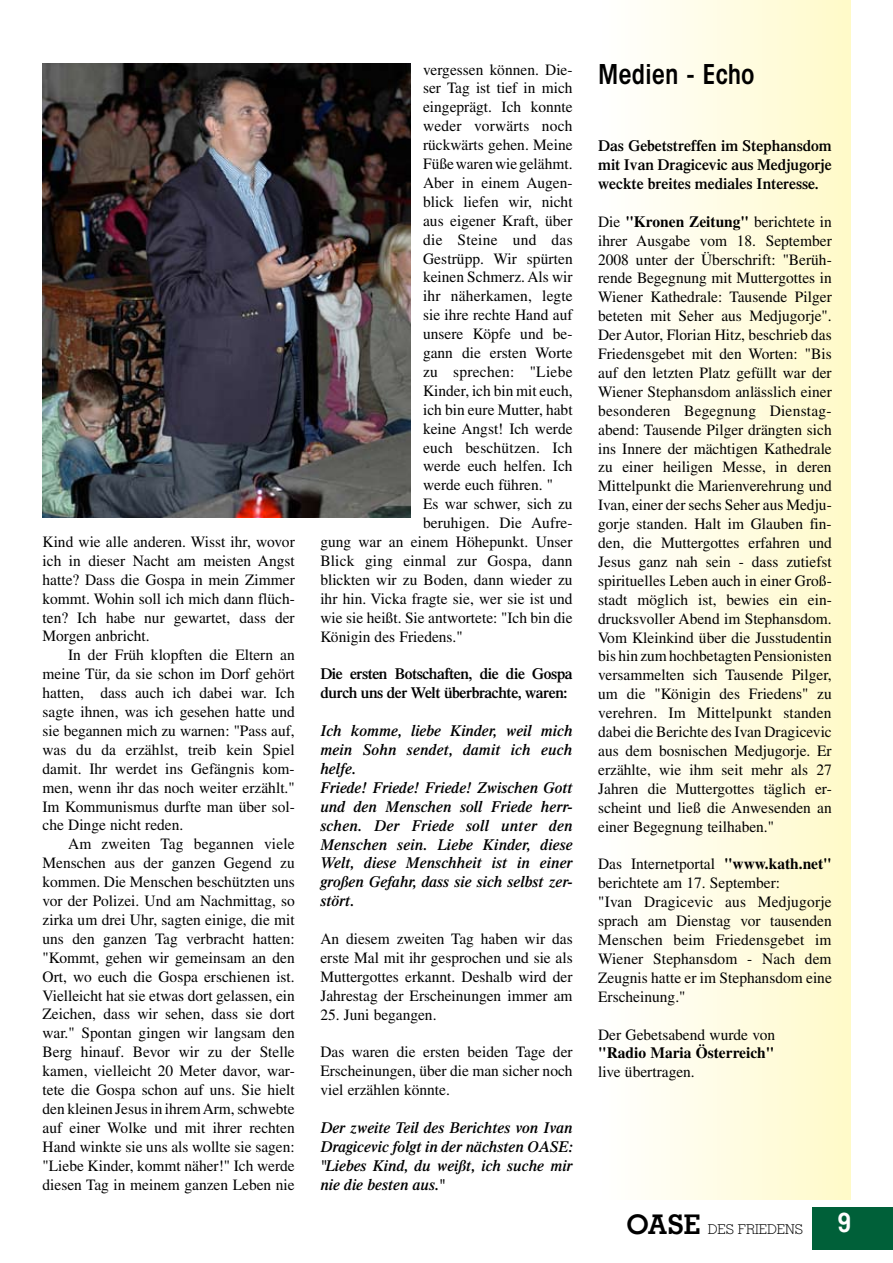
<style>
.page{position:relative;width:893px;height:1263px;background:#fff}
.page>*{position:absolute;margin:0;border:0;box-sizing:border-box;transform-origin:0 0}
.t1{font:600 condensed 27px "ITC Avant Garde Std";color:#000}
.t2{font:15.75px/18.9px "Times LT Std";color:#000;text-align:justify}
.t3{font:italic 600 15.75px/18.9px "Times LT Std";color:#000}
.t4{font:600 15.75px/18.9px "Times LT Std";letter-spacing:-.025em;color:#000}
.t5{font:15.75px "Times LT Std";letter-spacing:.02em;color:#000}
.t6{font:700 15.75px "Times LT Std";color:#000}
.t7{font:300 13.5px "Memphis LT Std";color:#000}
.s1{font-weight:700}
.s2{font-weight:700;font-size:27px}
.s3{font-weight:700;font-size:27px;color:#fff}
</style>
<div class="page">
<div style="left:598px;top:0;width:252px;height:1199px;background:linear-gradient(to right,#fff,#fffac9)"></div>
<div style="left:812px;top:1208px;width:81px;height:42px;background:#006039"></div>
<img style="left:43px;top:64px;width:367px;height:453px">
<p class="t2" style="left:43px;top:532px;width:254px">Kind wie alle anderen. Wisst ihr, wovor ich in dieser Nacht am meisten Angst hatte? Dass die Gospa in mein Zimmer kommt. Wohin soll ich mich dann flüch&shy;ten? Ich habe nur gewartet, dass der Morgen anbricht.</p>
<p class="t2" style="left:43px;top:645px;width:254px;text-indent:26px">In der Früh klopften die Eltern an meine Tür, da sie schon im Dorf gehört hatten, dass auch ich dabei war. Ich sagte ihnen, was ich gesehen hatte und sie begannen mich zu warnen: "Pass auf, was du da erzählst, treib kein Spiel damit. Ihr werdet ins Gefängnis kom&shy;men, wenn ihr das noch weiter erzählt." Im Kommunismus durfte man über sol&shy;che Dinge nicht reden.</p>
<p class="t2" style="left:43px;top:834px;width:254px;text-indent:26px">Am zweiten Tag begannen viele Menschen aus der ganzen Gegend zu kommen. Die Menschen beschützten uns vor der Polizei. Und am Nachmittag, so zirka um drei Uhr, sagten einige, die mit uns den ganzen Tag verbracht hatten: "Kommt, gehen wir gemeinsam an den Ort, wo euch die Gospa erschienen ist.<br>Vielleicht hat sie etwas dort gelassen, ein Zeichen, dass wir sehen, dass sie dort war." Spontan gingen wir langsam den Berg hinauf. Bevor wir zu der Stelle kamen, vielleicht 20 Meter davor, war&shy;tete die Gospa schon auf uns. Sie hielt den kleinen Jesus in ihrem Arm, schwebte auf einer Wolke und mit ihrer rechten Hand winkte sie uns als wollte sie sagen: "Liebe Kinder, kommt näher!" Ich werde diesen Tag in meinem ganzen Leben nie</p>
<p class="t2" style="left:423px;top:60px;width:151px">vergessen können. Die-</p>
<p class="t2" style="left:423px;top:79px;width:151px">ser Tag ist tief in mich</p>
<p class="t2" style="left:423px;top:98px;width:151px">eingeprägt. Ich konnte</p>
<p class="t2" style="left:423px;top:116px;width:151px">weder vorwärts noch</p>
<p class="t2" style="left:423px;top:135px;width:151px">rückwärts gehen. Meine</p>
<p class="t2" style="left:423px;top:154px;width:151px">Füße waren wie gelähmt.</p>
<p class="t2" style="left:423px;top:173px;width:151px">Aber in einem Augen-</p>
<p class="t2" style="left:423px;top:192px;width:151px">blick liefen wir, nicht</p>
<p class="t2" style="left:423px;top:211px;width:151px">aus eigener Kraft, über</p>
<p class="t5" style="left:423px;top:230px;width:151px">die Steine und das</p>
<p class="t2" style="left:423px;top:249px;width:151px">Gestrüpp. Wir spürten</p>
<p class="t2" style="left:423px;top:268px;width:151px">keinen Schmerz. Als wir</p>
<p class="t2" style="left:423px;top:287px;width:151px">ihr näherkamen, legte</p>
<p class="t2" style="left:423px;top:305px;width:151px">sie ihre rechte Hand auf</p>
<p class="t2" style="left:423px;top:324px;width:151px">unsere Köpfe und be-</p>
<p class="t2" style="left:423px;top:343px;width:151px">gann die ersten Worte</p>
<p class="t5" style="left:423px;top:363px;width:151px">zu sprechen: "Liebe</p>
<p class="t2" style="left:423px;top:381px;width:151px">Kinder, ich bin mit euch,</p>
<p class="t2" style="left:423px;top:400px;width:151px">ich bin eure Mutter, habt</p>
<p class="t2" style="left:423px;top:419px;width:151px">keine Angst! Ich werde</p>
<p class="t2" style="left:423px;top:438px;width:151px">euch beschützen. Ich</p>
<p class="t2" style="left:423px;top:457px;width:151px">werde euch helfen. Ich</p>
<p class="t2" style="left:423px;top:476px;width:132px">werde euch führen. "</p>
<p class="t2" style="left:423px;top:494px;width:151px">Es war schwer, sich zu</p>
<p class="t2" style="left:423px;top:513px;width:151px">beruhigen. Die Aufre-</p>
<p class="t2" style="left:320px;top:532px;width:254px">gung war an einem Höhepunkt. Unser</p>
<p class="t2" style="left:320px;top:551px;width:254px">Blick ging einmal zur Gospa, dann</p>
<p class="t2" style="left:320px;top:570px;width:254px">blickten wir zu Boden, dann wieder zu</p>
<p class="t2" style="left:320px;top:589px;width:254px">ihr hin. Vicka fragte sie, wer sie ist und</p>
<p class="t2" style="left:320px;top:608px;width:254px">wie sie heißt. Sie antwortete: "Ich bin die</p>
<p class="t2" style="left:320px;top:627px;width:144px">Königin des Friedens."</p>
<p class="t4" style="left:320px;top:664px;width:254px">Die ersten Botschaften, die die Gospa durch uns der Welt überbrachte, waren:</p>
<p class="t3" style="left:320px;top:721px;width:254px">Ich komme, liebe Kinder, weil mich mein Sohn sendet, damit ich euch helfe.<br>Friede! Friede! Friede! Zwischen Gott und den Menschen soll Friede herr&shy;schen. Der Friede soll unter den<br>Menschen sein. Liebe Kinder, diese<br>Welt, diese Menschheit ist in einer großen Gefahr, dass sie sich selbst zer&shy;stört.</p>
<p class="t2" style="left:320px;top:929px;width:254px">An diesem zweiten Tag haben wir das erste Mal mit ihr gesprochen und sie als Muttergottes erkannt. Deshalb wird der Jahrestag der Erscheinungen immer am</p>
<p class="t2" style="left:320px;top:1005px;width:118px">25. Juni begangen.</p>
<p class="t2" style="left:320px;top:1043px;width:254px">Das waren die ersten beiden Tage der Erscheinungen, über die man sicher noch viel erzählen könnte.</p>
<p class="t3" style="left:320px;top:1118px;width:254px;text-align:justify">Der zweite Teil des Berichtes von Ivan Dragicevic folgt in der nächsten OASE: "Liebes Kind, du weißt, ich suche mir nie die besten aus."</p>
<h1 class="t1" style="left:598px;top:57px;width:158px">Medien - Echo</h1>
<p class="t4" style="left:598px;top:136px;width:235px;text-align:justify">Das Gebetstreffen im Stephansdom mit Ivan Dragicevic aus Medjugorje weckte breites mediales Interesse.</p>
<p class="t2" style="left:598px;top:212px;width:235px">Die <span class="s1">"Kronen Zeitung"</span> berichtete in ihrer Ausgabe vom 18. September 2008 unter der Überschrift: "Berüh&shy;rende Begegnung mit Muttergottes in Wiener Kathedrale: Tausende Pilger beteten mit Seher aus Medjugorje".<br>Der Autor, Florian Hitz, beschrieb das Friedensgebet mit den Worten: "Bis auf den letzten Platz gefüllt war der Wiener Stephansdom anlässlich einer besonderen Begegnung Dienstag&shy;abend: Tausende Pilger drängten sich ins Innere der mächtigen Kathedrale zu einer heiligen Messe, in deren Mittelpunkt die Marienverehrung und Ivan, einer der sechs Seher aus Medju&shy;gorje standen. Halt im Glauben fin&shy;den, die Muttergottes erfahren und Jesus ganz nah sein - dass zutiefst spirituelles Leben auch in einer Groß&shy;stadt möglich ist, bewies ein ein&shy;drucksvoller Abend im Stephansdom.<br>Vom Kleinkind über die Jusstudentin bis hin zum hochbetagten Pensionisten versammelten sich Tausende Pilger, um die "Königin des Friedens" zu verehren. Im Mittelpunkt standen dabei die Berichte des Ivan Dragicevic aus dem bosnischen Medjugorje. Er erzählte, wie ihm seit mehr als 27<br>Jahren die Muttergottes täglich er&shy;scheint und ließ die Anwesenden an einer Begegnung teilhaben."</p>
<p class="t2" style="left:598px;top:854px;width:235px;text-align:left">Das Internetportal <span class="s1">"www.kath.net" </span>berichtete am 17. September:<br>"Ivan Dragicevic aus Medjugorje sprach am Dienstag vor tausenden<br>Menschen beim Friedensgebet im<br>Wiener Stephansdom - Nach dem<br>Zeugnis hatte er im Stephansdom eine<br>Erscheinung."</p>
<p class="t2" style="left:598px;top:1025px;width:179px">Der Gebetsabend wurde von</p>
<p class="t6" style="left:598px;top:1044px;width:178px">"Radio Maria Österreich"</p>
<p class="t2" style="left:598px;top:1062px;width:98px">live übertragen.</p>
<p class="t7" style="left:627px;top:1221px;width:226px"><span class="s2">OASE</span> DES FRIEDENS <span class="s3">39</span></p>
</div>
